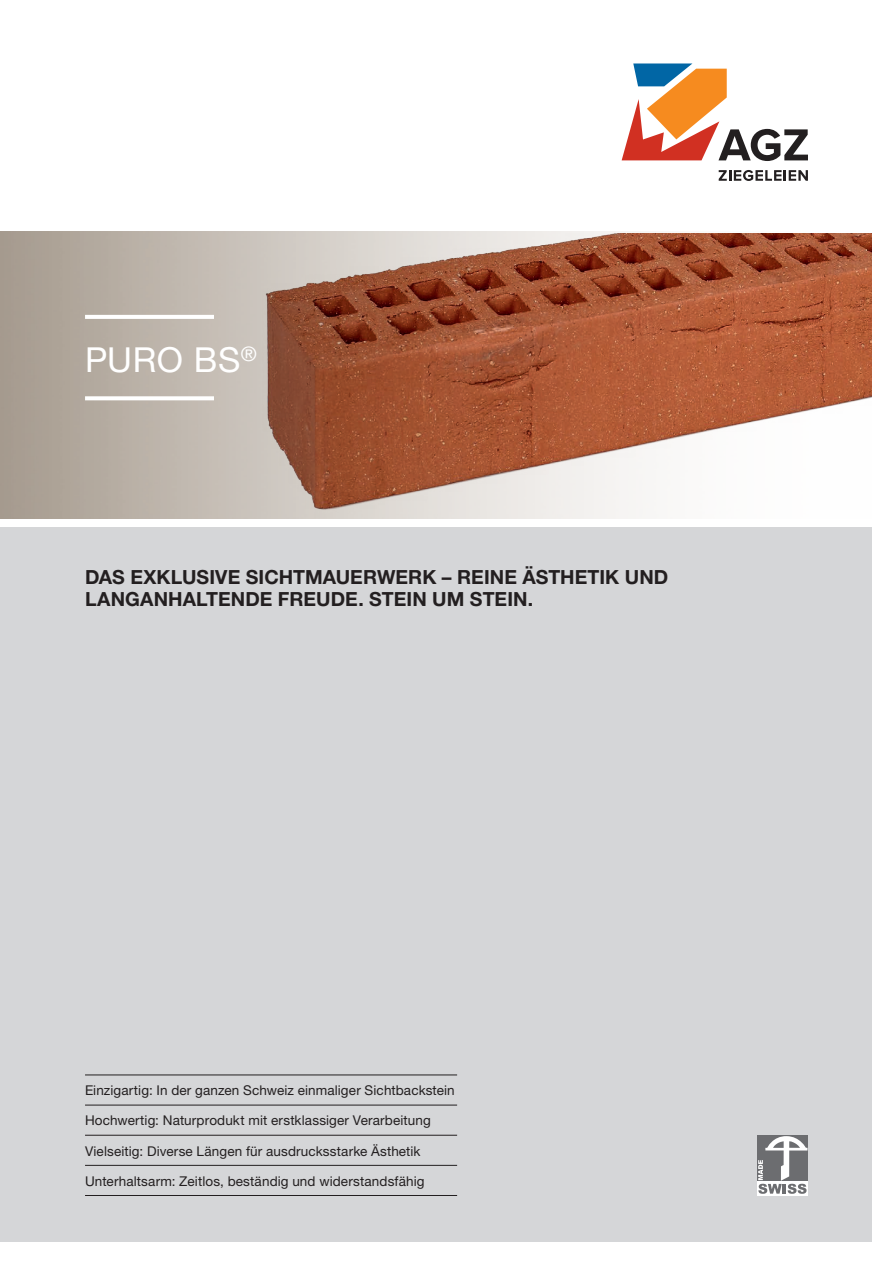
<style>
.page{position:relative;width:893px;height:1263px;background:#fff}
.page>*{position:absolute;margin:0;border:0;box-sizing:border-box;transform-origin:0 0}
.t1{font:34.5px "Helvetica Neue LT Std";letter-spacing:.01em;color:#fff}
.t2{font:700 19.5px/22.5px "Helvetica Neue LT Std";letter-spacing:.005em;color:#231f20}
.t3{font:13.5px "Helvetica Neue LT Std";letter-spacing:.01em;color:#231f20}
</style>
<div class="page">
<img style="left:0;top:232px;width:872px;height:287px">
<svg style="left:622px;top:63px;width:186px;height:98px"></svg>
<svg style="left:719px;top:170px;width:89px;height:11px"></svg>
<div style="left:0;top:527px;width:872px;height:715px;background:#d5d6d8"></div>
<hr style="left:85px;top:315px;width:129px;height:4px;background:#fff">
<svg style="left:85px;top:396px;width:129px;height:4px"></svg>
<hr style="left:85px;top:1074px;width:372px;height:1px;background:#231f20">
<hr style="left:85px;top:1105px;width:372px;height:1px;background:#231f20">
<hr style="left:85px;top:1135px;width:372px;height:1px;background:#231f20">
<hr style="left:85px;top:1165px;width:372px;height:1px;background:#231f20">
<hr style="left:85px;top:1195px;width:372px;height:1px;background:#231f20">
<div style="left:757px;top:1135px;width:51px;height:46px;background:#6c6d70"></div>
<div style="left:757px;top:1181px;width:51px;height:14px;background:#fff"></div>
<svg style="left:758px;top:1136px;width:49px;height:58px"></svg>
<h1 class="t1" style="left:85px;top:339px;width:173px">PURO BS<sup>®</sup></h1>
<h2 class="t2" style="left:85px;top:565px;width:585px">DAS EXKLUSIVE SICHTMAUERWERK – REINE ÄSTHETIK UND<br>LANGANHALTENDE FREUDE. STEIN UM STEIN.</h2>
<p class="t3" style="left:85px;top:1082px;width:371px">Einzigartig: In der ganzen Schweiz einmaliger Sichtbackstein</p>
<p class="t3" style="left:85px;top:1112px;width:347px">Hochwertig: Naturprodukt mit erstklassiger Verarbeitung</p>
<p class="t3" style="left:85px;top:1143px;width:337px">Vielseitig: Diverse Längen für ausdrucksstarke Ästhetik</p>
<p class="t3" style="left:85px;top:1173px;width:341px">Unterhaltsarm: Zeitlos, beständig und widerstandsfähig</p>
</div>
